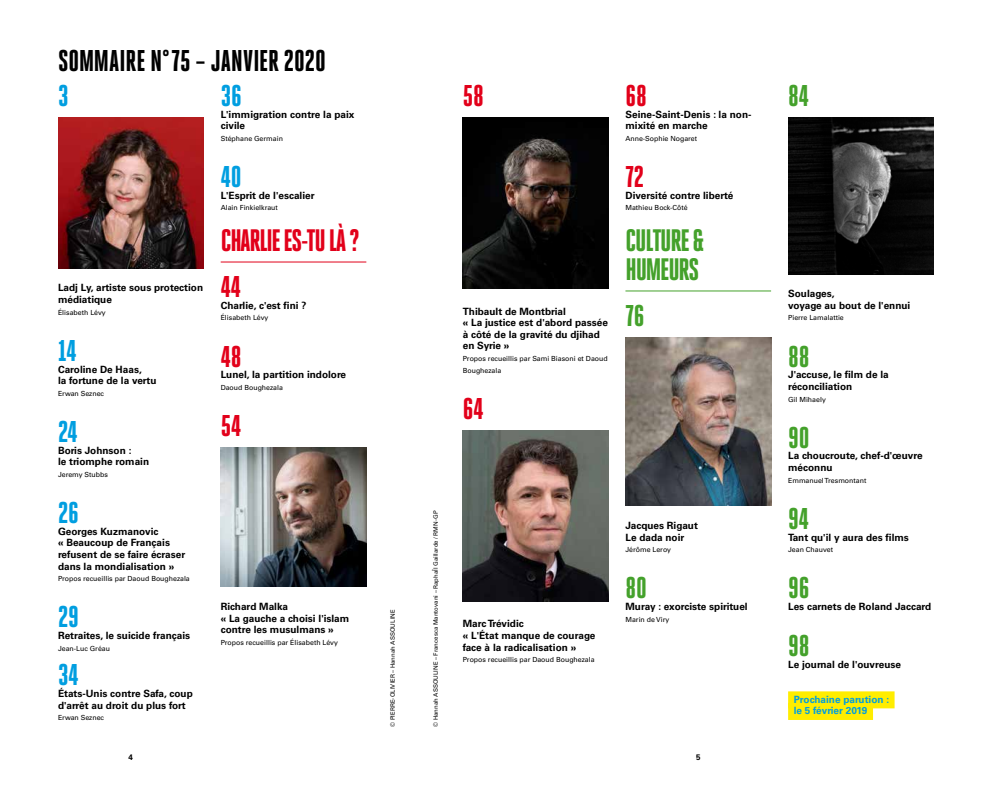
<style>
.page{position:relative;width:982px;height:794px;background:#fff}
.page>*{position:absolute;margin:0;border:0;box-sizing:border-box;transform-origin:0 0}
.t1{font:800 31px "Heroic Condensed";letter-spacing:-.04em;color:#e2001a}
.t2{font:800 31px/29px "Heroic Condensed";letter-spacing:-.04em;color:#44a12b}
.t3{font:800 30px "Heroic Condensed";color:#000}
.t4{font:800 30px "Heroic Condensed";color:#44a12b}
.t5{font:800 30px "Heroic Condensed";color:#009ee0}
.t6{font:800 30px "Heroic Condensed";color:#e2001a}
.t7{font:700 10px/11.6px "Univers LT Std";color:#000}
.t8{font:700 10px/11.6px "Univers LT Std";color:#009ee0}
.t9{font:700 8px "Univers LT Std";color:#000}
.t10{font:7px/11.6px "Univers LT Std";color:#000}
.t11{font:6px "Univers LT Std";letter-spacing:.005em;color:#000}
</style>
<div class="page">
<hr style="left:221px;top:261px;width:145px;height:1px;background:#e2001a">
<hr style="left:625px;top:290px;width:145px;height:1px;background:#44a12b">
<div style="left:787px;top:691px;width:107px;height:17px;background:#ffed00"></div>
<div style="left:787px;top:703px;width:85px;height:17px;background:#ffed00"></div>
<img style="left:462px;top:118px;width:146px;height:170px">
<img style="left:788px;top:118px;width:145px;height:156px">
<img style="left:625px;top:338px;width:145px;height:168px">
<img style="left:462px;top:430px;width:146px;height:172px">
<img style="left:221px;top:448px;width:145px;height:139px">
<img style="left:58px;top:118px;width:146px;height:150px">
<h2 class="t3" style="left:58px;top:44px;width:269px">SOMMAIRE N° 75 – JANVIER 2020</h2>
<h2 class="t5" style="left:58px;top:79px;width:12px">3</h2>
<p class="t7" style="left:58px;top:282px;width:147px">Ladj Ly, artiste sous protection médiatique</p>
<p class="t10" style="left:58px;top:306px;width:49px">Élisabeth Lévy</p>
<h2 class="t5" style="left:58px;top:334px;width:20px">14</h2>
<p class="t7" style="left:58px;top:363px;width:100px">Caroline De Haas,<br>la fortune de la vertu</p>
<p class="t10" style="left:58px;top:387px;width:48px">Erwan Seznec</p>
<h2 class="t5" style="left:58px;top:415px;width:21px">24</h2>
<p class="t7" style="left:58px;top:444px;width:93px">Boris Johnson :<br>le triomphe romain</p>
<p class="t10" style="left:58px;top:468px;width:51px">Jeremy Stubbs</p>
<h2 class="t5" style="left:58px;top:496px;width:22px">26</h2>
<p class="t7" style="left:58px;top:525px;width:129px">Georges Kuzmanovic<br>« Beaucoup de Français refusent de se faire écraser dans la mondialisation »</p>
<p class="t10" style="left:58px;top:573px;width:133px">Propos recueillis par Daoud Boughezala</p>
<h2 class="t5" style="left:58px;top:600px;width:22px">29</h2>
<p class="t7" style="left:58px;top:630px;width:133px">Retraites, le suicide français</p>
<p class="t10" style="left:58px;top:642px;width:53px">Jean-Luc Gréau</p>
<h2 class="t5" style="left:58px;top:658px;width:22px">34</h2>
<p class="t7" style="left:58px;top:687px;width:136px">États-Unis contre Safa, coup d'arrêt au droit du plus fort</p>
<p class="t10" style="left:58px;top:712px;width:48px">Erwan Seznec</p>
<h2 class="t5" style="left:221px;top:79px;width:23px">36</h2>
<p class="t7" style="left:221px;top:108px;width:135px">L'immigration contre la paix civile</p>
<p class="t10" style="left:221px;top:133px;width:64px">Stéphane Germain</p>
<h2 class="t5" style="left:221px;top:160px;width:22px">40</h2>
<p class="t7" style="left:221px;top:189px;width:95px">L'Esprit de l'escalier</p>
<p class="t10" style="left:221px;top:202px;width:59px">Alain Finkielkraut</p>
<h1 class="t1" style="left:221px;top:223px;width:141px">CHARLIE ES-TU LÀ ?</h1>
<h2 class="t6" style="left:221px;top:270px;width:22px">44</h2>
<p class="t7" style="left:221px;top:299px;width:87px">Charlie, c'est fini ?</p>
<p class="t10" style="left:221px;top:312px;width:49px">Élisabeth Lévy</p>
<h2 class="t6" style="left:221px;top:340px;width:22px">48</h2>
<p class="t7" style="left:221px;top:369px;width:127px">Lunel, la partition indolore</p>
<p class="t10" style="left:221px;top:382px;width:64px">Daoud Boughezala</p>
<h2 class="t6" style="left:221px;top:409px;width:22px">54</h2>
<p class="t7" style="left:221px;top:601px;width:130px">Richard Malka<br>« La gauche a choisi l'islam contre les musulmans »</p>
<p class="t10" style="left:221px;top:636px;width:119px">Propos recueillis par Élisabeth Lévy</p>
<p class="t11" style="left:389px;top:726px;width:119px;rotate:-90deg">© PIERRE-OLIVIER – Hannah ASSOULINE</p>
<h2 class="t6" style="left:462px;top:79px;width:23px">58</h2>
<p class="t7" style="left:462px;top:305px;width:147px">Thibault de Montbrial<br>« La justice est d'abord passée à côté de la gravité du djihad en Syrie »</p>
<p class="t10" style="left:462px;top:353px;width:146px">Propos recueillis par Sami Biasoni et Daoud<br>Boughezala</p>
<h2 class="t6" style="left:462px;top:392px;width:22px">64</h2>
<h2 class="t6" style="left:625px;top:79px;width:23px">68</h2>
<p class="t7" style="left:625px;top:108px;width:127px">Seine-Saint-Denis : la non&shy;mixité en marche</p>
<p class="t10" style="left:625px;top:133px;width:73px">Anne-Sophie Nogaret</p>
<h2 class="t6" style="left:625px;top:160px;width:20px">72</h2>
<p class="t7" style="left:625px;top:189px;width:109px">Diversité contre liberté</p>
<p class="t10" style="left:625px;top:202px;width:64px">Mathieu Bock-Côté</p>
<h1 class="t2" style="left:625px;top:226px;width:80px">CULTURE &amp;<br>HUMEURS</h1>
<h2 class="t4" style="left:625px;top:299px;width:21px">76</h2>
<p class="t11" style="left:432px;top:726px;width:217px;rotate:-90deg">© Hannah ASSOULINE – Francesca Mantovani – RaphaÎl Gaillarde / RMN-GP</p>
<p class="t7" style="left:462px;top:618px;width:134px">Marc Trévidic<br>« L'État manque de courage face à la radicalisation »</p>
<p class="t10" style="left:462px;top:654px;width:133px">Propos recueillis par Daoud Boughezala</p>
<p class="t7" style="left:625px;top:520px;width:74px">Jacques Rigaut<br>Le dada noir</p>
<p class="t10" style="left:625px;top:544px;width:47px">Jérôme Leroy</p>
<h2 class="t4" style="left:625px;top:571px;width:23px">80</h2>
<p class="t7" style="left:625px;top:601px;width:124px">Muray : exorciste spirituel</p>
<p class="t10" style="left:625px;top:613px;width:46px">Marin de Viry</p>
<p class="t9" style="left:129px;top:752px;width:6px">4</p>
<p class="t9" style="left:695px;top:752px;width:6px">5</p>
<h2 class="t4" style="left:787px;top:79px;width:22px">84</h2>
<p class="t7" style="left:787px;top:288px;width:124px">Soulages,<br>voyage au bout de l'ennui</p>
<p class="t10" style="left:787px;top:312px;width:57px">Pierre Lamalattie</p>
<h2 class="t4" style="left:787px;top:340px;width:23px">88</h2>
<p class="t7" style="left:787px;top:369px;width:102px">J'accuse, le film de la réconciliation</p>
<p class="t10" style="left:787px;top:393px;width:39px">Gil Mihaely</p>
<h2 class="t4" style="left:787px;top:421px;width:23px">90</h2>
<p class="t7" style="left:787px;top:450px;width:136px">La choucroute, chef-d'œuvre méconnu</p>
<p class="t10" style="left:787px;top:474px;width:80px">Emmanuel Tresmontant</p>
<h2 class="t4" style="left:787px;top:502px;width:22px">94</h2>
<p class="t7" style="left:787px;top:531px;width:122px">Tant qu'il y aura des films</p>
<p class="t10" style="left:787px;top:544px;width:46px">Jean Chauvet</p>
<h2 class="t4" style="left:787px;top:571px;width:23px">96</h2>
<p class="t7" style="left:787px;top:601px;width:145px">Les carnets de Roland Jaccard</p>
<h2 class="t4" style="left:787px;top:629px;width:23px">98</h2>
<p class="t7" style="left:787px;top:658px;width:114px">Le journal de l'ouvreuse</p>
<p class="t8" style="left:793px;top:693px;width:97px">Prochaine parution : le 5 février 2019</p>
</div>
